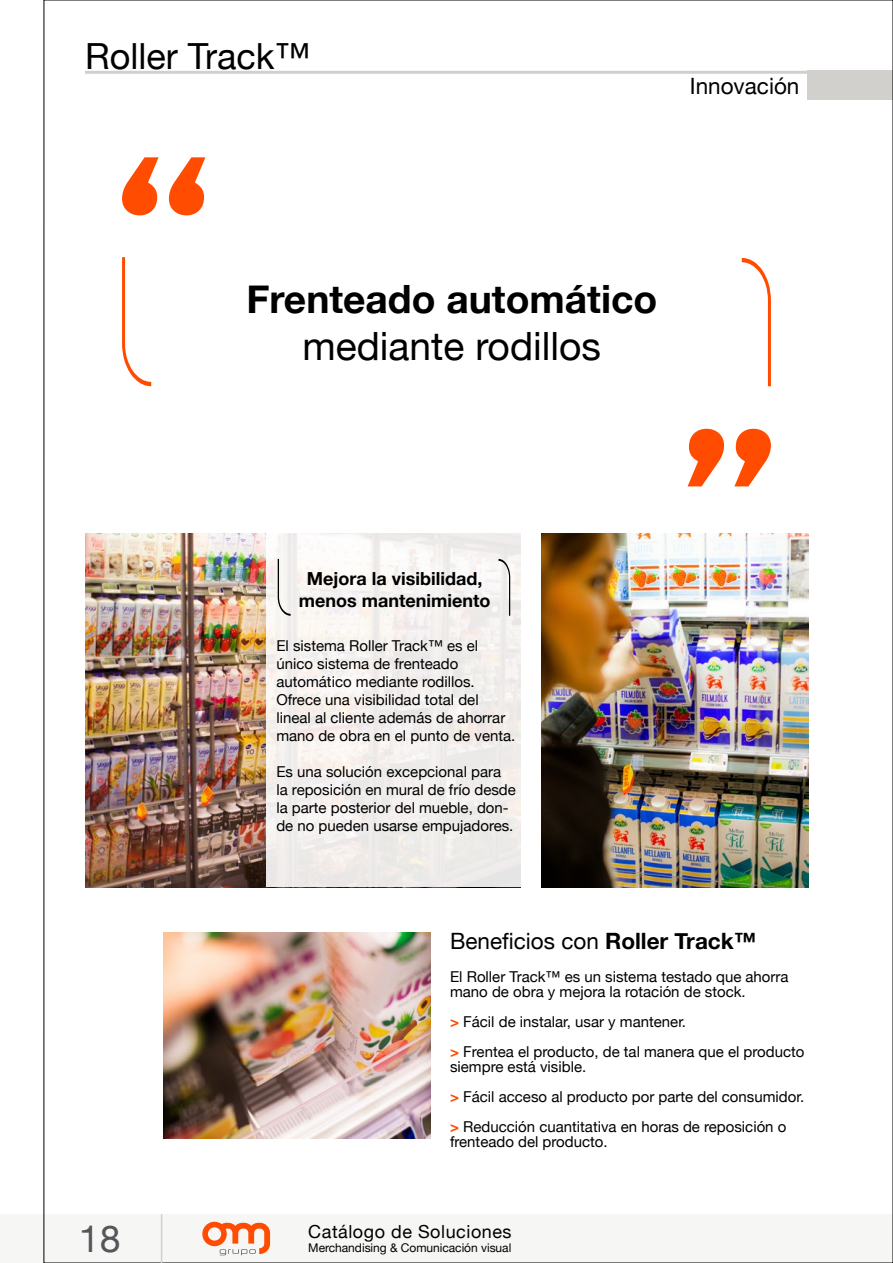
<style>
.page{position:relative;width:893px;height:1263px;background:#fff}
.page>*{position:absolute;margin:0;border:0;box-sizing:border-box;transform-origin:0 0}
.t1{font:700 39px "Helvetica Neue";color:#000}
.t2{font:39px "Helvetica Neue";color:#000}
.t3{font:37.5px "Helvetica Neue";color:#55565a}
.t4{font:36px "Helvetica Neue";color:#000}
.t5{font:22.5px "Helvetica Neue";color:#000}
.t6{font:700 18px/21.6px "Helvetica Neue";color:#000;text-align:center}
.t7{font:18px "Helvetica Neue";letter-spacing:.03em;color:#000}
.t8{font:15px/18px "Helvetica Neue";color:#000}
.t9{font:12px "Helvetica Neue";letter-spacing:-.005em;color:#000}
.s1{font-weight:700}
.s2{font-weight:700;color:#ff4c00}
</style>
<div class="page">
<div style="left:0;top:1214px;width:893px;height:49px;background:#f6f6f5"></div>
<hr style="left:85px;top:71px;width:723px;height:3px;background:#d2d0cd">
<div style="left:808px;top:71px;width:85px;height:29px;background:#d2d0cd"></div>
<hr style="left:161px;top:1214px;width:1px;height:49px;background:#d2d0cd">
<svg style="left:202px;top:1222px;width:68px;height:33px"></svg>
<img style="left:85px;top:533px;width:181px;height:354px">
<img style="left:541px;top:533px;width:267px;height:354px">
<img style="left:164px;top:932px;width:267px;height:206px">
<svg style="left:122px;top:157px;width:83px;height:58px"></svg>
<svg style="left:122px;top:257px;width:29px;height:129px"></svg>
<svg style="left:742px;top:258px;width:29px;height:128px"></svg>
<svg style="left:688px;top:429px;width:83px;height:57px"></svg>
<div style="left:266px;top:533px;width:255px;height:354px;background:linear-gradient(to right,#f6f2f0,#efedeb)"></div>
<svg style="left:499px;top:559px;width:11px;height:57px"></svg>
<svg style="left:278px;top:559px;width:13px;height:57px"></svg>
<h3 class="t4" style="left:85px;top:30px;width:226px">Roller Track™</h3>
<h3 class="t5" style="left:690px;top:70px;width:111px">Innovación</h3>
<h1 class="t1" style="left:246px;top:269px;width:412px">Frenteado automático</h1>
<h1 class="t2" style="left:303px;top:318px;width:300px">mediante rodillos</h1>
<p class="t6" style="left:299px;top:568px;width:193px">Mejora la visibilidad, menos mantenimiento</p>
<p class="t8" style="left:276px;top:638px;width:240px">El sistema Roller Track™ es el único sistema de frenteado automático mediante rodillos.<br>Ofrece una visibilidad total del lineal al cliente además de ahorrar mano de obra en el punto de venta.</p>
<p class="t8" style="left:276px;top:764px;width:241px">Es una solución excepcional para la reposición en mural de frío desde la parte posterior del mueble, don&shy;de no pueden usarse empujadores.</p>
<h2 class="t3" style="left:79px;top:1212px;width:43px">18</h2>
<h3 class="t5" style="left:450px;top:924px;width:308px">Beneficios con <span class="s1">Roller Track™</span></h3>
<p class="t8" style="left:450px;top:970px;width:340px;line-height:15px">El Roller Track™ es un sistema testado que ahorra mano de obra y mejora la rotación de stock.</p>
<p class="t8" style="left:450px;top:1007px;width:356px;line-height:30px"><span class="s2">&gt;</span> Fácil de instalar, usar y mantener.<br><span class="s2">&gt;</span> Frentea el producto, de tal manera que el producto</p>
<p class="t8" style="left:450px;top:1052px;width:356px;line-height:30px">siempre está visible.<br><span class="s2">&gt;</span> Fácil acceso al producto por parte del consumidor. <span class="s2">&gt;</span> Reducción cuantitativa en horas de reposición o</p>
<p class="t8" style="left:450px;top:1133px;width:159px">frenteado del producto.</p>
<p class="t7" style="left:308px;top:1218px;width:205px">Catálogo de Soluciones</p>
<p class="t9" style="left:308px;top:1239px;width:205px">Merchandising &amp; Comunicación visual</p>
</div>
